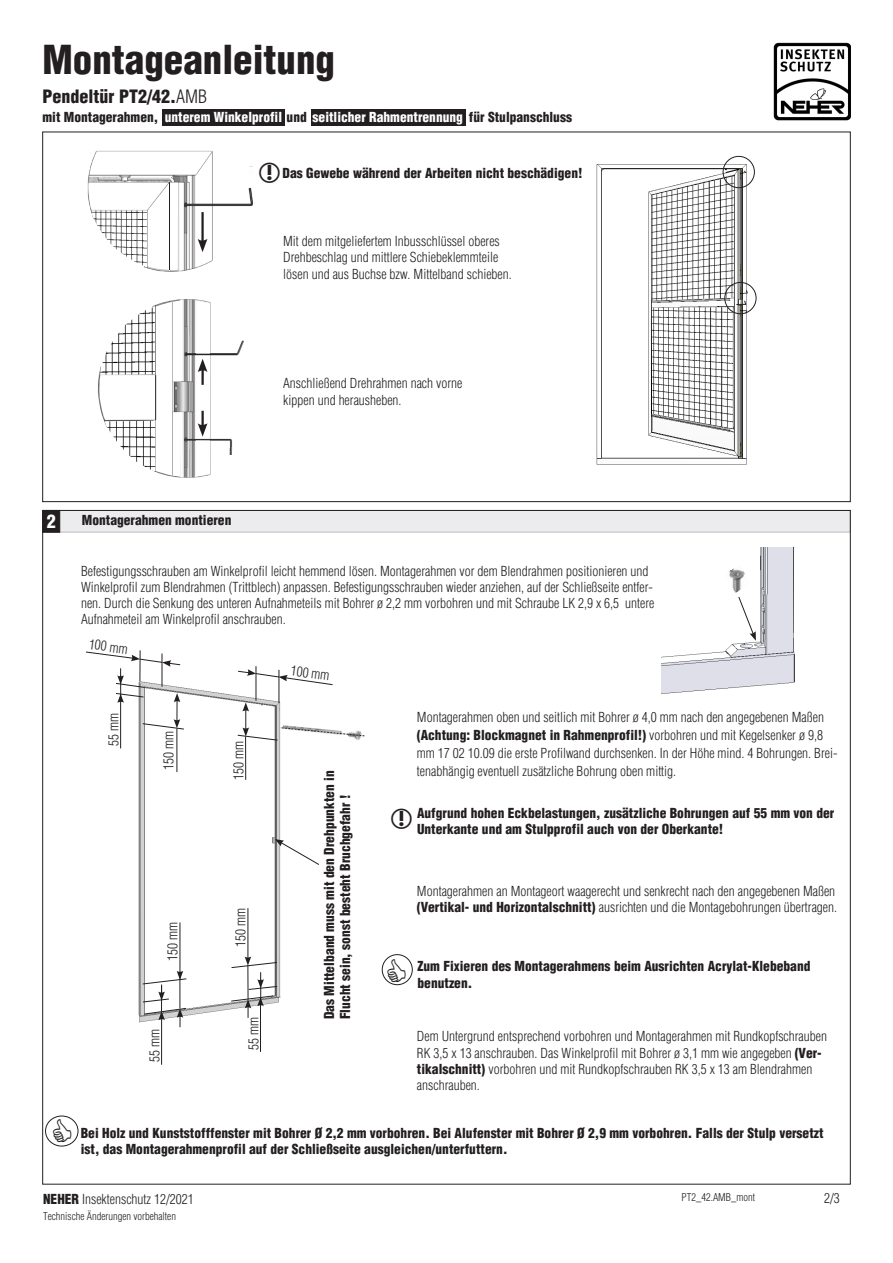
<style>
.page{position:relative;width:893px;height:1263px;background:#fff}
.page>*{position:absolute;margin:0;border:0;box-sizing:border-box;transform-origin:0 0}
.Überschriften{font:900 condensed 39px "Helvetica";color:#231f20}
.Überschriften-2{font:900 condensed 18px "Helvetica";color:#231f20}
.Überschriften-3{font:900 condensed 18px "Helvetica";color:#fff}
.Zubehör-Werkzeug{font:300 condensed 13.5px/16.2px "Helvetica";color:#231f20}
.Zubehör-Werkzeug-2{font:900 condensed 13.5px/16.2px "Helvetica";color:#231f20}
.Überschriften-4{font:900 condensed 13.5px "Helvetica";color:#fff}
.Überschriften-5{font:900 condensed 13.5px "Helvetica";color:#231f20}
.Zubehör-Werkzeug-3{font:300 condensed 10.5px "Helvetica";color:#231f20}
.s1{font-weight:300}
.s2{color:#231f20}
.s3{font-weight:900}
</style>
<div class="page">
<img style="left:774px;top:43px;width:76px;height:78px">
<div style="left:43px;top:510px;width:807px;height:22px;background:#ececee;border:1px solid #bcbdc0"></div>
<div style="left:43px;top:510px;width:17px;height:22px;background:#231f20;border:1px solid #231f20"></div>
<img style="left:596px;top:160px;width:154px;height:305px">
<div style="left:723px;top:156px;width:32px;height:32px;border:1px solid #231f20;border-radius:50%"></div>
<div style="left:724px;top:282px;width:32px;height:32px;border:1px solid #231f20;border-radius:50%"></div>
<svg style="left:652px;top:176px;width:95px;height:252px"></svg>
<img style="left:87px;top:150px;width:165px;height:122px">
<hr style="left:201px;top:212px;width:3px;height:31px;background:#231f20">
<svg style="left:198px;top:239px;width:9px;height:13px"></svg>
<svg style="left:88px;top:183px;width:90px;height:87px"></svg>
<hr style="left:169px;top:182px;width:1px;height:88px;background:#231f20">
<img style="left:98px;top:299px;width:146px;height:179px">
<div style="left:196px;top:356px;width:14px;height:83px;background:#fff"></div>
<svg style="left:99px;top:301px;width:82px;height:175px"></svg>
<img style="left:105px;top:421px;width:50px;height:50px">
<hr style="left:201px;top:368px;width:3px;height:17px;background:#231f20">
<svg style="left:196px;top:301px;width:14px;height:71px"></svg>
<hr style="left:155px;top:375px;width:1px;height:45px;background:#231f20">
<hr style="left:201px;top:411px;width:3px;height:16px;background:#231f20">
<svg style="left:196px;top:423px;width:14px;height:53px"></svg>
<img style="left:138px;top:685px;width:141px;height:338px">
<hr style="left:180px;top:922px;width:1px;height:51px;background:#231f20">
<hr style="left:161px;top:1018px;width:1px;height:47px;background:#231f20">
<svg style="left:142px;top:971px;width:45px;height:56px"></svg>
<hr style="left:260px;top:1004px;width:1px;height:48px;background:#231f20">
<svg style="left:231px;top:697px;width:134px;height:321px"></svg>
<hr style="left:140px;top:650px;width:1px;height:31px;background:#231f20">
<hr style="left:177px;top:728px;width:1px;height:44px;background:#231f20">
<hr style="left:120px;top:700px;width:1px;height:48px;background:#231f20">
<svg style="left:86px;top:651px;width:98px;height:78px"></svg>
<hr style="left:279px;top:670px;width:1px;height:33px;background:#231f20">
<svg style="left:238px;top:669px;width:95px;height:16px"></svg>
<hr style="left:256px;top:666px;width:1px;height:35px;background:#231f20">
<div style="left:162px;top:109px;width:122px;height:17px;background:#231f20"></div>
<div style="left:310px;top:109px;width:155px;height:17px;background:#231f20"></div>
<div style="left:382px;top:954px;width:31px;height:31px;border:1px solid #231f20;border-radius:50%"></div>
<div style="left:45px;top:1115px;width:33px;height:31px;border:1px solid #231f20;border-radius:50%"></div>
<img style="left:661px;top:548px;width:133px;height:146px">
<svg style="left:716px;top:558px;width:40px;height:83px"></svg>
<img style="left:724px;top:565px;width:27px;height:28px">
<svg style="left:794px;top:547px;width:1px;height:136px"></svg>
<p class="Überschriften" style="left:43px;top:36px;width:294px">Montageanleitung</p>
<p class="Überschriften-2" style="left:43px;top:85px;width:166px">Pendeltür PT2/42.<span class="s1">AMB</span></p>
<p class="Überschriften-5" style="left:43px;top:108px;width:117px">mit Montagerahmen,</p>
<p class="Überschriften-4" style="left:165px;top:108px;width:409px">unterem Winkelprofil <span class="s2">und</span> seitlicher Rahmentrennung <span class="s2">für Stulpanschluss</span></p>
<p class="Zubehör-Werkzeug-2" style="left:283px;top:165px;width:301px">Das Gewebe während der Arbeiten nicht beschädigen!</p>
<p class="Zubehör-Werkzeug" style="left:283px;top:233px;width:230px">Mit dem mitgeliefertem Inbusschlüssel oberes<br>Drehbeschlag und mittlere Schiebeklemmteile lösen und aus Buchse bzw. Mittelband schieben.</p>
<p class="Überschriften-3" style="left:47px;top:511px;width:11px">2</p>
<p class="Überschriften-5" style="left:82px;top:512px;width:151px">Montagerahmen montieren</p>
<p class="Zubehör-Werkzeug" style="left:283px;top:375px;width:181px">Anschließend Drehrahmen nach vorne</p>
<p class="Zubehör-Werkzeug" style="left:283px;top:391px;width:120px">kippen und herausheben.</p>
<p class="Zubehör-Werkzeug" style="left:81px;top:563px;width:575px">Befestigungsschrauben am Winkelprofil leicht hemmend lösen. Montagerahmen vor dem Blendrahmen positionieren und Winkelprofil zum Blendrahmen (Trittblech) anpassen. Befestigungsschrauben wieder anziehen, auf der Schließseite entfer&shy;nen. Durch die Senkung des unteren Aufnahmeteils mit Bohrer ø 2,2 mm vorbohren und mit Schraube LK 2,9 x 6,5 untere Aufnahmeteil am Winkelprofil anschrauben.</p>
<p class="Zubehör-Werkzeug" style="left:90px;top:636px;width:40px;rotate:8deg">100 mm</p>
<p class="Zubehör-Werkzeug" style="left:105px;top:746px;width:34px;rotate:-90deg">55 mm</p>
<p class="Zubehör-Werkzeug" style="left:160px;top:770px;width:40px;rotate:-90deg">150 mm</p>
<p class="Zubehör-Werkzeug" style="left:164px;top:961px;width:40px;rotate:-90deg">150 mm</p>
<p class="Zubehör-Werkzeug" style="left:146px;top:1062px;width:34px;rotate:-90deg">55 mm</p>
<p class="Zubehör-Werkzeug" style="left:230px;top:780px;width:40px;rotate:-90deg">150 mm</p>
<p class="Zubehör-Werkzeug" style="left:232px;top:947px;width:40px;rotate:-90deg">150 mm</p>
<p class="Zubehör-Werkzeug" style="left:245px;top:1050px;width:34px;rotate:-90deg">55 mm</p>
<p class="Zubehör-Werkzeug" style="left:292px;top:662px;width:40px;rotate:8deg">100 mm</p>
<p class="Zubehör-Werkzeug-2" style="left:321px;top:1019px;width:250px;rotate:-90deg">Das Mittelband muss mit den Drehpunkten in<br>Flucht sein, sonst besteht Bruchgefahr !</p>
<p class="Zubehör-Werkzeug" style="left:417px;top:707px;width:422px;line-height:18px">Montagerahmen oben und seitlich mit Bohrer ø 4,0 mm nach den angegebenen Maßen <span class="s3">(Achtung: Blockmagnet in Rahmenprofil!)</span> vorbohren und mit Kegelsenker ø 9,8 mm 17 02 10.09 die erste Profilwand durchsenken. In der Höhe mind. 4 Bohrungen. Brei&shy;tenabhängig eventuell zusätzliche Bohrung oben mittig.</p>
<p class="Zubehör-Werkzeug-2" style="left:417px;top:805px;width:419px">Aufgrund hohen Eckbelastungen, zusätzliche Bohrungen auf 55 mm von der<br>Unterkante und am Stulpprofil auch von der Oberkante!</p>
<p class="Zubehör-Werkzeug" style="left:417px;top:882px;width:422px">Montagerahmen an Montageort waagerecht und senkrecht nach den angegebenen Maßen <span class="s3">(Vertikal- und Horizontalschnitt)</span> ausrichten und die Montagebohrungen übertragen.</p>
<p class="Zubehör-Werkzeug-2" style="left:418px;top:958px;width:394px">Zum Fixieren des Montagerahmens beim Ausrichten Acrylat-Klebeband</p>
<p class="Zubehör-Werkzeug-2" style="left:418px;top:974px;width:56px">benutzen.</p>
<p class="Zubehör-Werkzeug" style="left:417px;top:1028px;width:412px">Dem Untergrund entsprechend vorbohren und Montagerahmen mit Rundkopfschrauben RK 3,5 x 13 anschrauben. Das Winkelprofil mit Bohrer ø 3,1 mm wie angegeben <span class="s3">(Ver&shy;tikalschnitt)</span> vorbohren und mit Rundkopfschrauben RK 3,5 x 13 am Blendrahmen anschrauben.</p>
<p class="Zubehör-Werkzeug-2" style="left:81px;top:1124px;width:744px">Bei Holz und Kunststofffenster mit Bohrer Ø 2,2 mm vorbohren. Bei Alufenster mit Bohrer Ø 2,9 mm vorbohren. Falls der Stulp versetzt ist, das Montagerahmenprofil auf der Schließseite ausgleichen/unterfuttern.</p>
<p class="Zubehör-Werkzeug" style="left:43px;top:1191px;width:152px"><span class="s3">NEHER</span> Insektenschutz 12/2021</p>
<p class="Zubehör-Werkzeug-3" style="left:43px;top:1210px;width:134px">Technische Änderungen vorbehalten</p>
<p class="Zubehör-Werkzeug-3" style="left:681px;top:1190px;width:75px">PT2_42.AMB_mont</p>
<p class="Zubehör-Werkzeug" style="left:824px;top:1190px;width:17px">2/3</p>
</div>
